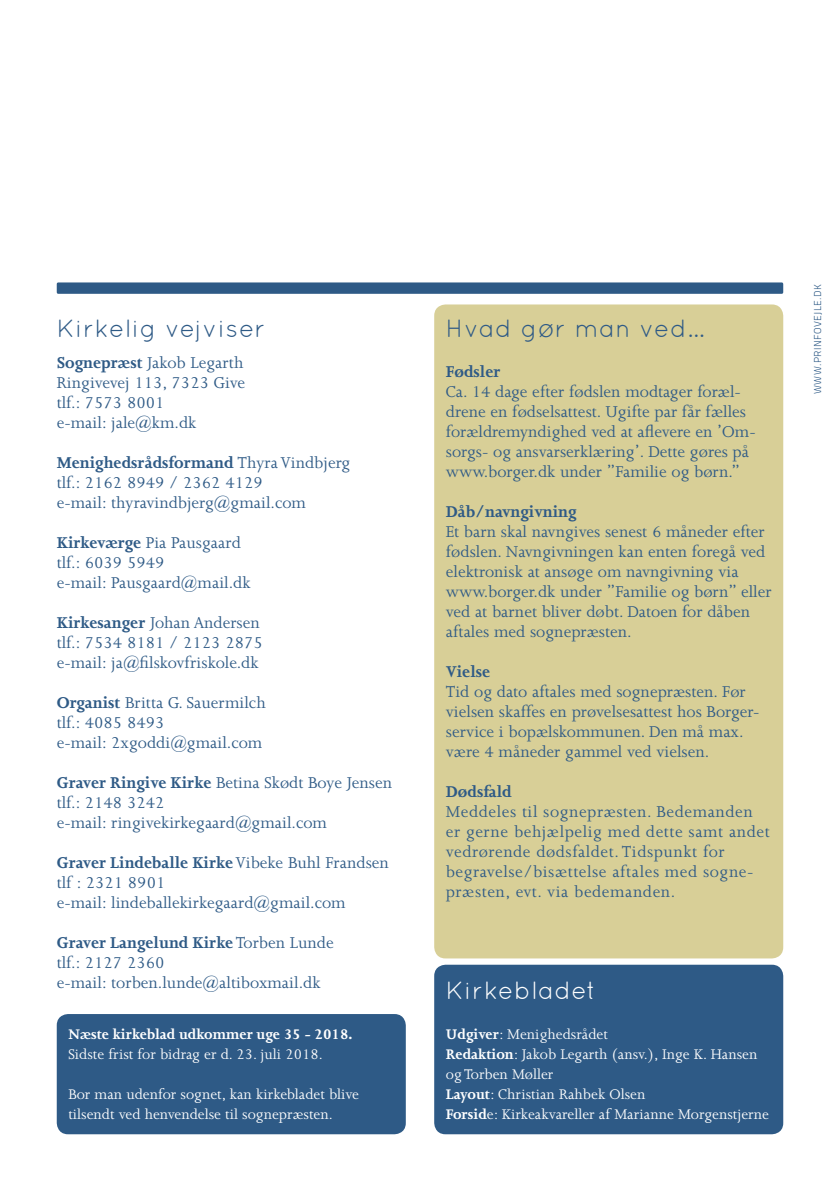
<style>
.page{position:relative;width:840px;height:1191px;background:#fff}
.page>*{position:absolute;margin:0;border:0;box-sizing:border-box;transform-origin:0 0}
.t1{font:25px "Quicksand";letter-spacing:.03em;color:#2e5a86}
.t2{font:25px "Quicksand";letter-spacing:.03em;color:#fff}
.t3{font:18px/20px "Joanna";color:#2e5a86}
.t4{font:18px/20px "Joanna";letter-spacing:.03em;color:#2e5a86}
.t5{font:700 18px "Joanna";color:#2e5a86}
.t6{font:16px/20px "Joanna";color:#fff}
.t7{font:700 16px "Joanna";color:#fff}
.t8{font:300 10px "Titillium Text 22 L";letter-spacing:.04em;color:#2e5a86}
.s1{font-weight:700}
</style>
<div class="page">
<div style="left:434px;top:964px;width:348px;height:170px;background:#2e5a86;border-radius:11px"></div>
<div style="left:434px;top:304px;width:348px;height:654px;background:#d8cf97;border-radius:11px"></div>
<div style="left:57px;top:282px;width:725px;height:12px;background:#2e5a86;border:3px solid #2e5a86"></div>
<div style="left:57px;top:1014px;width:348px;height:120px;background:#2e5a86;border-radius:11px"></div>
<h1 class="t1" style="left:57px;top:313px;width:210px">Kirkelig vejviser</h1>
<p class="t3" style="left:57px;top:352px;width:190px"><span class="s1">Sognepræst</span> Jakob Legarth<br>Ringivevej 113, 7323 Give tlf.: 7573 8001<br>e-mail: jale@km.dk</p>
<p class="t3" style="left:57px;top:452px;width:295px"><span class="s1">Menighedsrådsformand</span> Thyra Vindbjerg tlf.: 2162 8949 / 2362 4129<br>e-mail: thyravindbjerg@gmail.com</p>
<p class="t3" style="left:57px;top:532px;width:195px"><span class="s1">Kirkeværge</span> Pia Pausgaard tlf.: 6039 5949<br>e-mail: Pausgaard@mail.dk</p>
<p class="t3" style="left:57px;top:612px;width:207px"><span class="s1">Kirkesanger</span> Johan Andersen tlf.: 7534 8181 / 2123 2875 e-mail: ja@filskovfriskole.dk</p>
<p class="t3" style="left:57px;top:692px;width:210px"><span class="s1">Organist</span> Britta G. Sauermilch tlf.: 4085 8493<br>e-mail: 2xgoddi@gmail.com</p>
<p class="t3" style="left:57px;top:772px;width:336px"><span class="s1">Graver Ringive Kirke</span> Betina Skødt Boye Jensen tlf.: 2148 3242<br>e-mail: ringivekirkegaard@gmail.com</p>
<p class="t3" style="left:57px;top:852px;width:333px"><span class="s1">Graver Lindeballe Kirke</span> Vibeke Buhl Frandsen tlf : 2321 8901<br>e-mail: lindeballekirkegaard@gmail.com</p>
<p class="t3" style="left:57px;top:932px;width:278px"><span class="s1">Graver Langelund Kirke</span> Torben Lunde tlf.: 2127 2360<br>e-mail: torben.lunde@altiboxmail.dk</p>
<p class="t7" style="left:68px;top:1025px;width:285px">Næste kirkeblad udkommer uge 35 - 2018.</p>
<p class="t6" style="left:68px;top:1044px;width:256px">Sidste frist for bidrag er d. 23. juli 2018.</p>
<p class="t6" style="left:68px;top:1084px;width:292px">Bor man udenfor sognet, kan kirkebladet blive tilsendt ved henvendelse til sognepræsten.</p>
<h1 class="t1" style="left:445px;top:313px;width:260px">Hvad gør man ved…</h1>
<p class="t5" style="left:445px;top:361px;width:56px">Fødsler</p>
<p class="t3" style="left:445px;top:381px;width:311px">Ca. 14 dage efter fødslen modtager foræl&shy;drene en fødselsattest. Ugifte par får fælles forældremyndighed ved at aflevere en ’Om&shy;sorgs- og ansvarserklæring’. Dette gøres på www.borger.dk under ”Familie og børn.”</p>
<p class="t5" style="left:445px;top:501px;width:132px">Dåb/navngivning</p>
<p class="t3" style="left:445px;top:521px;width:327px">Et barn skal navngives senest 6 måneder efter fødslen. Navngivningen kan enten foregå ved elektronisk at ansøge om navngivning via www.borger.dk under ”Familie og børn” eller ved at barnet bliver døbt. Datoen for dåben aftales med sognepræsten.</p>
<p class="t5" style="left:445px;top:661px;width:46px">Vielse</p>
<p class="t3" style="left:445px;top:681px;width:315px">Tid og dato aftales med sognepræsten. Før vielsen skaffes en prøvelsesattest hos Borger&shy;service i bopælskommunen. Den må max. være 4 måneder gammel ved vielsen.</p>
<p class="t5" style="left:445px;top:781px;width:67px">Dødsfald</p>
<p class="t4" style="left:445px;top:801px;width:325px">Meddeles til sognepræsten. Bedemanden er gerne behjælpelig med dette samt andet vedrørende dødsfaldet. Tidspunkt for begravelse/bisættelse aftales med sogne&shy;præsten, evt. via bedemanden.</p>
<h1 class="t2" style="left:445px;top:975px;width:152px">Kirkebladet</h1>
<p class="t6" style="left:445px;top:1024px;width:324px"><span class="s1">Udgiver</span>: Menighedsrådet<br><span class="s1">Redaktion</span>: Jakob Legarth (ansv.), Inge K. Hansen og Torben Møller<br><span class="s1">Layout</span>: Christian Rahbek Olsen<br><span class="s1">Forsid</span>e: Kirkeakvareller af Marianne Morgenstjerne</p>
<p class="t8" style="left:809px;top:394px;width:112px;rotate:-90deg">WWW.PRINFOVEJLE.DK</p>
</div>
